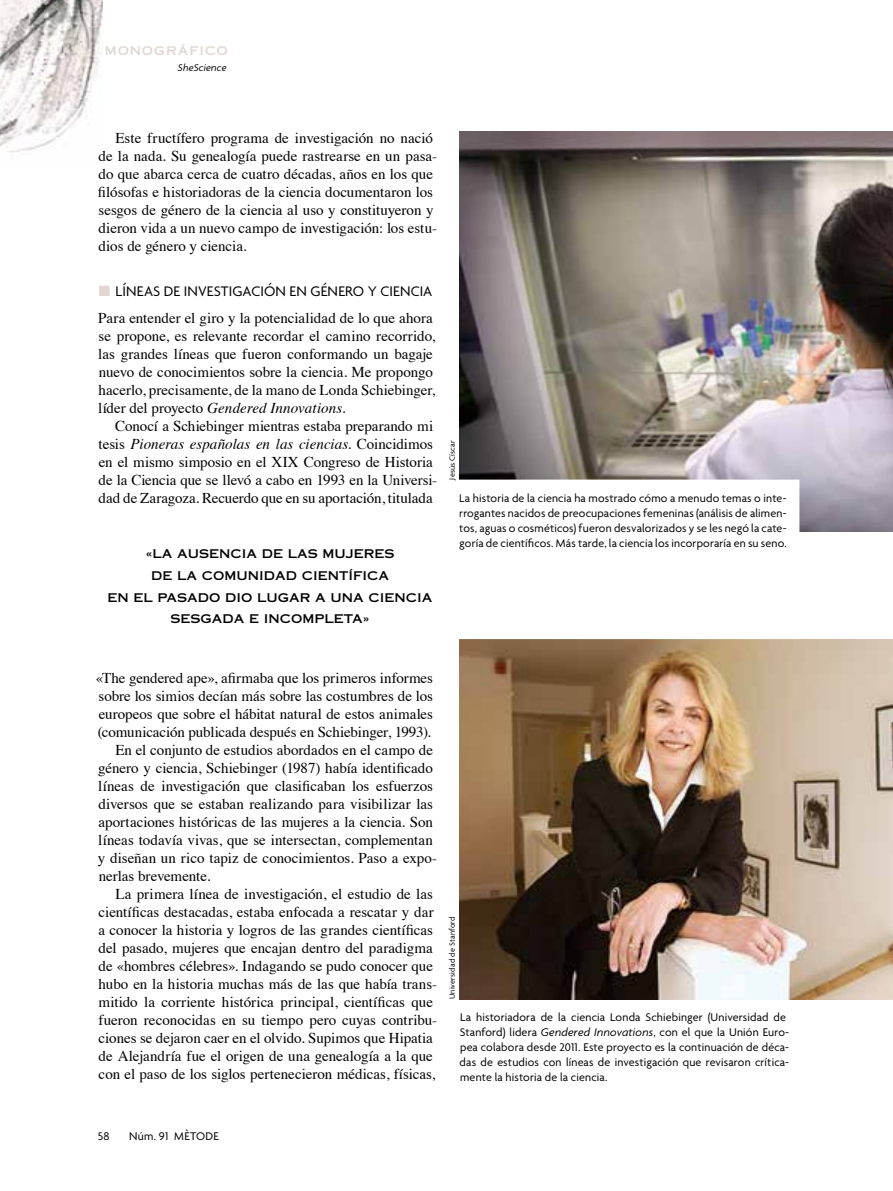
<style>
.page{position:relative;width:893px;height:1191px;background:#fff}
.page>*{position:absolute;margin:0;border:0;box-sizing:border-box;transform-origin:0 0}
.t1{font:15px/18px "Times";color:#000}
.t2{font:15px "Agenda";letter-spacing:.01em;color:#000}
.t3{font:12px/15px "Agenda";letter-spacing:.015em;color:#000}
.t4{font:12px/21.8px "Copperplate Thirty One AB";color:#000;text-align:center}
.t5{font:12px "Copperplate Thirty One AB";letter-spacing:.06em;color:#e1d6d2}
.t6{font:italic 10.5px "Agenda";letter-spacing:.015em;color:#000}
.t7{font:8.25px "Agenda";letter-spacing:.02em;color:#000}
.s1{color:#e1d6d2}
.s2{font-style:italic}
</style>
<div class="page">
<img style="left:0;top:0;width:102px;height:153px">
<img style="left:459px;top:132px;width:434px;height:399px">
<img style="left:459px;top:639px;width:434px;height:360px">
<svg style="left:459px;top:473px;width:347px;height:172px"></svg>
<p class="t5" style="left:105px;top:44px;width:124px">MONOGRÁFICO</p>
<p class="t6" style="left:178px;top:61px;width:50px">SheScience</p>
<p class="t1" style="left:98px;top:128px;width:341px;text-indent:18px">Este fructífero programa de investigación no nació de la nada. Su genealogía puede rastrearse en un pasa&shy;do que abarca cerca de cuatro décadas, años en los que filósofas e historiadoras de la ciencia documentaron los sesgos de género de la ciencia al uso y constituyeron y dieron vida a un nuevo campo de investigación: los estu&shy;dios de género y ciencia.</p>
<p class="t2" style="left:99px;top:282px;width:335px"><span class="s1">■</span> LÍNEAS DE INVESTIGACIÓN EN GÉNERO Y CIENCIA</p>
<p class="t1" style="left:98px;top:308px;width:339px">Para entender el giro y la potencialidad de lo que ahora se propone, es relevante recordar el camino recorrido, las grandes líneas que fueron conformando un bagaje nuevo de conocimientos sobre la ciencia. Me propongo hacerlo, precisamente, de la mano de Londa Schiebinger, líder del proyecto <span class="s2">Gendered Innovations</span>.</p>
<p class="t1" style="left:99px;top:416px;width:340px;text-indent:17px">Conocí a Schiebinger mientras estaba preparando mi tesis <span class="s2">Pioneras españolas en las ciencias</span>. Coincidimos en el mismo simposio en el XIX Congreso de Historia de la Ciencia que se llevó a cabo en 1993 en la Universi&shy;dad de Zaragoza. Recuerdo que en su aportación, titulada</p>
<p class="t4" style="left:107px;top:543px;width:327px">«LA AUSENCIA DE LAS MUJERES<br>DE LA COMUNIDAD CIENTÍFICA<br>EN EL PASADO DIO LUGAR A UNA CIENCIA<br>SESGADA E INCOMPLETA»</p>
<p class="t7" style="left:447px;top:479px;width:41px;rotate:-90deg">Jesús Císcar</p>
<p class="t3" style="left:459px;top:490px;width:329px;text-align:justify">La historia de la ciencia ha mostrado cómo a menudo temas o inte&shy;rrogantes nacidos de preocupaciones femeninas (análisis de alimen&shy;tos, aguas o cosméticos) fueron desvalorizados y se les negó la cate&shy;goría de científicos. Más tarde, la ciencia los incorporaría en su seno.</p>
<p class="t1" style="left:96px;top:668px;width:339px">«The gendered ape», afirmaba que los primeros informes</p>
<p class="t1" style="left:99px;top:686px;width:336px">sobre los simios decían más sobre las costumbres de los</p>
<p class="t1" style="left:99px;top:704px;width:336px">europeos que sobre el hábitat natural de estos animales</p>
<p class="t1" style="left:98px;top:722px;width:335px">(comunicación publicada después en Schiebinger, 1993).</p>
<p class="t1" style="left:115px;top:740px;width:319px">En el conjunto de estudios abordados en el campo de</p>
<p class="t1" style="left:98px;top:758px;width:336px">género y ciencia, Schiebinger (1987) había identificado</p>
<p class="t1" style="left:98px;top:776px;width:336px">líneas de investigación que clasificaban los esfuerzos</p>
<p class="t1" style="left:99px;top:794px;width:336px">diversos que se estaban realizando para visibilizar las</p>
<p class="t1" style="left:98px;top:812px;width:336px">aportaciones históricas de las mujeres a la ciencia. Son</p>
<p class="t1" style="left:98px;top:830px;width:336px">líneas todavía vivas, que se intersectan, complementan</p>
<p class="t1" style="left:98px;top:848px;width:341px">y diseñan un rico tapiz de conocimientos. Paso a expo-</p>
<p class="t1" style="left:99px;top:866px;width:113px">nerlas brevemente.</p>
<p class="t1" style="left:115px;top:884px;width:319px">La primera línea de investigación, el estudio de las</p>
<p class="t1" style="left:99px;top:902px;width:337px">científicas destacadas, estaba enfocada a rescatar y dar</p>
<p class="t1" style="left:98px;top:920px;width:336px">a conocer la historia y logros de las grandes científicas</p>
<p class="t1" style="left:99px;top:938px;width:336px">del pasado, mujeres que encajan dentro del paradigma</p>
<p class="t1" style="left:99px;top:956px;width:336px">de «hombres célebres». Indagando se pudo conocer que</p>
<p class="t1" style="left:99px;top:974px;width:340px">hubo en la historia muchas más de las que había trans-</p>
<p class="t1" style="left:99px;top:992px;width:336px">mitido la corriente histórica principal, científicas que</p>
<p class="t1" style="left:98px;top:1010px;width:340px">fueron reconocidas en su tiempo pero cuyas contribu-</p>
<p class="t1" style="left:99px;top:1028px;width:336px">ciones se dejaron caer en el olvido. Supimos que Hipatia</p>
<p class="t1" style="left:99px;top:1046px;width:336px">de Alejandría fue el origen de una genealogía a la que</p>
<p class="t1" style="left:99px;top:1064px;width:338px">con el paso de los siglos pertenecieron médicas, físicas,</p>
<p class="t7" style="left:447px;top:999px;width:84px;rotate:-90deg">Universidad de Stanford</p>
<p class="t3" style="left:460px;top:1009px;width:331px">La historiadora de la ciencia Londa Schiebinger (Universidad de Stanford) lidera <span class="s2">Gendered Innovations</span>, con el que la Unión Euro&shy;pea colabora desde 2011. Este proyecto es la continuación de déca&shy;das de estudios con líneas de investigación que revisaron crítica&shy;mente la historia de la ciencia.</p>
<p class="t3" style="left:98px;top:1128px;width:13px">58</p>
<p class="t3" style="left:129px;top:1128px;width:91px">Núm. 91 MÈTODE</p>
</div>
